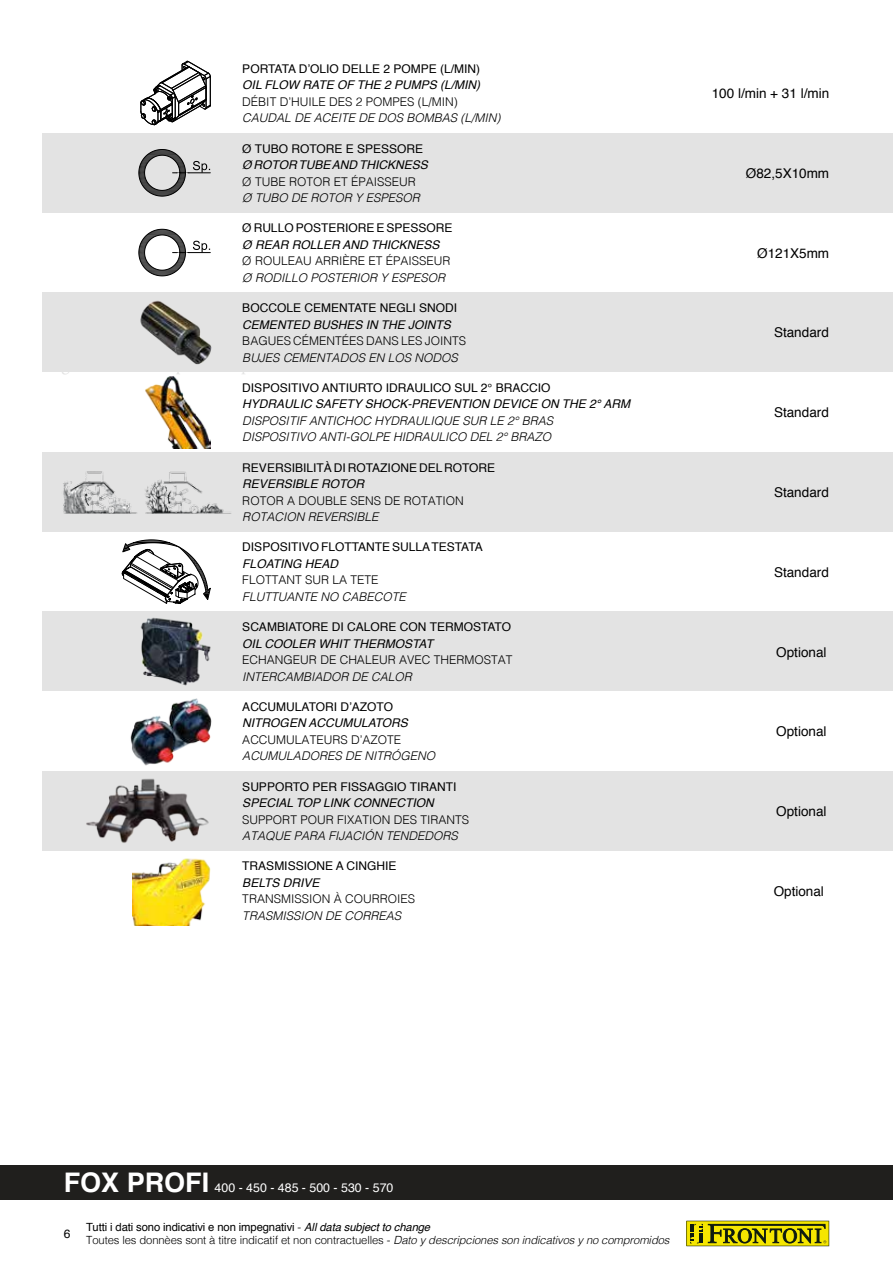
<style>
.page{position:relative;width:893px;height:1263px;background:#fff}
.page>*{position:absolute;margin:0;border:0;box-sizing:border-box;transform-origin:0 0}
.t1{font:700 27px "Helvetica";color:#fff}
.t2{font:13.5px "Helvetica";color:#000}
.t3{font:12.3px "Helvetica";color:#fff}
.t4{font:italic 300 12px/16.5px "Helvetica";color:#000}
.t5{font:12px "Helvetica";color:#000}
.t6{font:italic 12px "Helvetica";color:#000}
.t7{font:300 12px "Helvetica";color:#000}
.t8{font:300 11.25px/13.5px "Helvetica";letter-spacing:-.01em;color:#000}
.s1{font-weight:400}
.s2{font-weight:400;font-style:italic}
.s3{font-style:italic}
</style>
<div class="page">
<svg style="left:686px;top:1221px;width:143px;height:25px;background:#a6a104"></svg>
<div style="left:43px;top:133px;width:850px;height:80px;background:#e3e3e3"></div>
<div style="left:43px;top:452px;width:850px;height:80px;background:#e3e3e3"></div>
<div style="left:43px;top:611px;width:850px;height:80px;background:#e3e3e3"></div>
<div style="left:43px;top:771px;width:850px;height:80px;background:#e3e3e3"></div>
<div style="left:43px;top:292px;width:850px;height:80px;background:#e3e3e3"></div>
<img style="left:140px;top:300px;width:72px;height:65px">
<svg style="left:122px;top:540px;width:89px;height:63px"></svg>
<img style="left:63px;top:471px;width:161px;height:42px">
<svg style="left:139px;top:149px;width:71px;height:48px"></svg>
<svg style="left:139px;top:229px;width:71px;height:48px"></svg>
<div style="left:0;top:1165px;width:893px;height:34px;background:#201f1d"></div>
<img style="left:130px;top:698px;width:82px;height:67px">
<svg style="left:141px;top:61px;width:70px;height:64px"></svg>
<img style="left:86px;top:778px;width:123px;height:65px">
<img style="left:140px;top:617px;width:71px;height:69px">
<img style="left:133px;top:858px;width:77px;height:68px">
<img style="left:145px;top:376px;width:65px;height:72px">
<p class="t5" style="left:242px;top:59px;width:239px">PORTATA D’OLIO DELLE 2 POMPE (L/MIN)</p>
<p class="t6" style="left:242px;top:76px;width:239px">OIL FLOW RATE OF THE 2 PUMPS (L/MIN)</p>
<p class="t7" style="left:242px;top:91px;width:217px">DÉBIT D’HUILE DES 2 POMPES (L/MIN)</p>
<p class="t4" style="left:242px;top:109px;width:260px">CAUDAL DE ACEITE DE DOS BOMBAS (L/MIN)</p>
<p class="t5" style="left:242px;top:139px;width:182px">Ø TUBO ROTORE E SPESSORE</p>
<p class="t6" style="left:242px;top:155px;width:187px">Ø ROTOR TUBE AND THICKNESS</p>
<p class="t7" style="left:242px;top:171px;width:175px">Ø TUBE ROTOR ET ÉPAISSEUR</p>
<p class="t4" style="left:242px;top:189px;width:179px">Ø TUBO DE ROTOR Y ESPESOR</p>
<p class="t5" style="left:242px;top:219px;width:212px">Ø RULLO POSTERIORE E SPESSORE</p>
<p class="t6" style="left:242px;top:235px;width:199px">Ø REAR ROLLER AND THICKNESS</p>
<p class="t7" style="left:242px;top:251px;width:210px">Ø ROULEAU ARRIÈRE ET ÉPAISSEUR</p>
<p class="t4" style="left:242px;top:269px;width:204px">Ø RODILLO POSTERIOR Y ESPESOR</p>
<p class="t5" style="left:242px;top:299px;width:216px">BOCCOLE CEMENTATE NEGLI SNODI</p>
<p class="t6" style="left:242px;top:315px;width:210px">CEMENTED BUSHES IN THE JOINTS</p>
<p class="t7" style="left:242px;top:331px;width:225px">BAGUES CÉMENTÉES DANS LES JOINTS</p>
<p class="t4" style="left:242px;top:348px;width:217px">BUJES CEMENTADOS EN LOS NODOS</p>
<p class="t5" style="left:242px;top:378px;width:309px">DISPOSITIVO ANTIURTO IDRAULICO SUL 2° BRACCIO</p>
<p class="t6" style="left:242px;top:395px;width:389px">HYDRAULIC SAFETY SHOCK-PREVENTION DEVICE ON THE 2° ARM</p>
<p class="t4" style="left:242px;top:412px;width:312px">DISPOSITIF ANTICHOC HYDRAULIQUE SUR LE 2° BRAS<br>DISPOSITIVO ANTI-GOLPE HIDRAULICO DEL 2° BRAZO</p>
<p class="t5" style="left:242px;top:458px;width:254px">REVERSIBILITÀ DI ROTAZIONE DEL ROTORE</p>
<p class="t6" style="left:242px;top:474px;width:123px">REVERSIBLE ROTOR</p>
<p class="t7" style="left:242px;top:490px;width:223px">ROTOR A DOUBLE SENS DE ROTATION</p>
<p class="t4" style="left:242px;top:508px;width:138px">ROTACION REVERSIBLE</p>
<p class="t5" style="left:242px;top:538px;width:242px">DISPOSITIVO FLOTTANTE SULLA TESTATA</p>
<p class="t6" style="left:242px;top:554px;width:97px">FLOATING HEAD</p>
<p class="t7" style="left:242px;top:570px;width:138px">FLOTTANT SUR LA TETE</p>
<p class="t4" style="left:242px;top:588px;width:165px">FLUTTUANTE NO CABECOTE</p>
<p class="t5" style="left:242px;top:618px;width:270px">SCAMBIATORE DI CALORE CON TERMOSTATO</p>
<p class="t6" style="left:242px;top:634px;width:192px">OIL COOLER WHIT THERMOSTAT</p>
<p class="t7" style="left:242px;top:650px;width:272px">ECHANGEUR DE CHALEUR AVEC THERMOSTAT</p>
<p class="t4" style="left:242px;top:667px;width:171px">INTERCAMBIADOR DE CALOR</p>
<p class="t5" style="left:242px;top:697px;width:152px">ACCUMULATORI D’AZOTO</p>
<p class="t6" style="left:242px;top:714px;width:167px">NITROGEN ACCUMULATORS</p>
<p class="t7" style="left:242px;top:729px;width:160px">ACCUMULATEURS D’AZOTE</p>
<p class="t4" style="left:242px;top:747px;width:194px">ACUMULADORES DE NITRÓGENO</p>
<p class="t5" style="left:242px;top:777px;width:216px">SUPPORTO PER FISSAGGIO TIRANTI</p>
<p class="t6" style="left:242px;top:793px;width:193px">SPECIAL TOP LINK CONNECTION</p>
<p class="t7" style="left:242px;top:809px;width:228px">SUPPORT POUR FIXATION DES TIRANTS</p>
<p class="t4" style="left:242px;top:827px;width:217px">ATAQUE PARA FIJACIÓN TENDEDORS</p>
<p class="t5" style="left:242px;top:857px;width:156px">TRASMISSIONE A CINGHIE</p>
<p class="t6" style="left:242px;top:873px;width:79px">BELTS DRIVE</p>
<p class="t7" style="left:242px;top:889px;width:174px">TRANSMISSION À COURROIES</p>
<p class="t4" style="left:242px;top:907px;width:160px">TRASMISSION DE CORREAS</p>
<p class="t2" style="left:712px;top:83px;width:119px">100 l/min + 31 l/min</p>
<p class="t2" style="left:746px;top:163px;width:85px">Ø82,5X10mm</p>
<p class="t2" style="left:757px;top:242px;width:74px">Ø121X5mm</p>
<p class="t2" style="left:774px;top:322px;width:56px">Standard</p>
<p class="t2" style="left:774px;top:402px;width:56px">Standard</p>
<p class="t2" style="left:774px;top:482px;width:56px">Standard</p>
<p class="t2" style="left:774px;top:561px;width:56px">Standard</p>
<p class="t2" style="left:776px;top:641px;width:52px">Optional</p>
<p class="t2" style="left:776px;top:721px;width:52px">Optional</p>
<p class="t2" style="left:776px;top:801px;width:52px">Optional</p>
<p class="t2" style="left:774px;top:881px;width:52px">Optional</p>
<h1 class="t1" style="left:64px;top:1161px;width:147px">FOX PROFI</h1>
<p class="t3" style="left:215px;top:1178px;width:180px">400 - 450 - 485 - 500 - 530 - 570</p>
<p class="t8" style="left:86px;top:1219px;width:585px"><span class="s1">Tutti i dati sono indicativi e non impegnativi</span> - <span class="s2">All data subject to change<br></span>Toutes les donnèes sont à titre indicatif et non contractuelles - <span class="s3">Dato y descripciones son indicativos y no compromidos</span></p>
<p class="t5" style="left:64px;top:1224px;width:8px">6</p>
</div>
